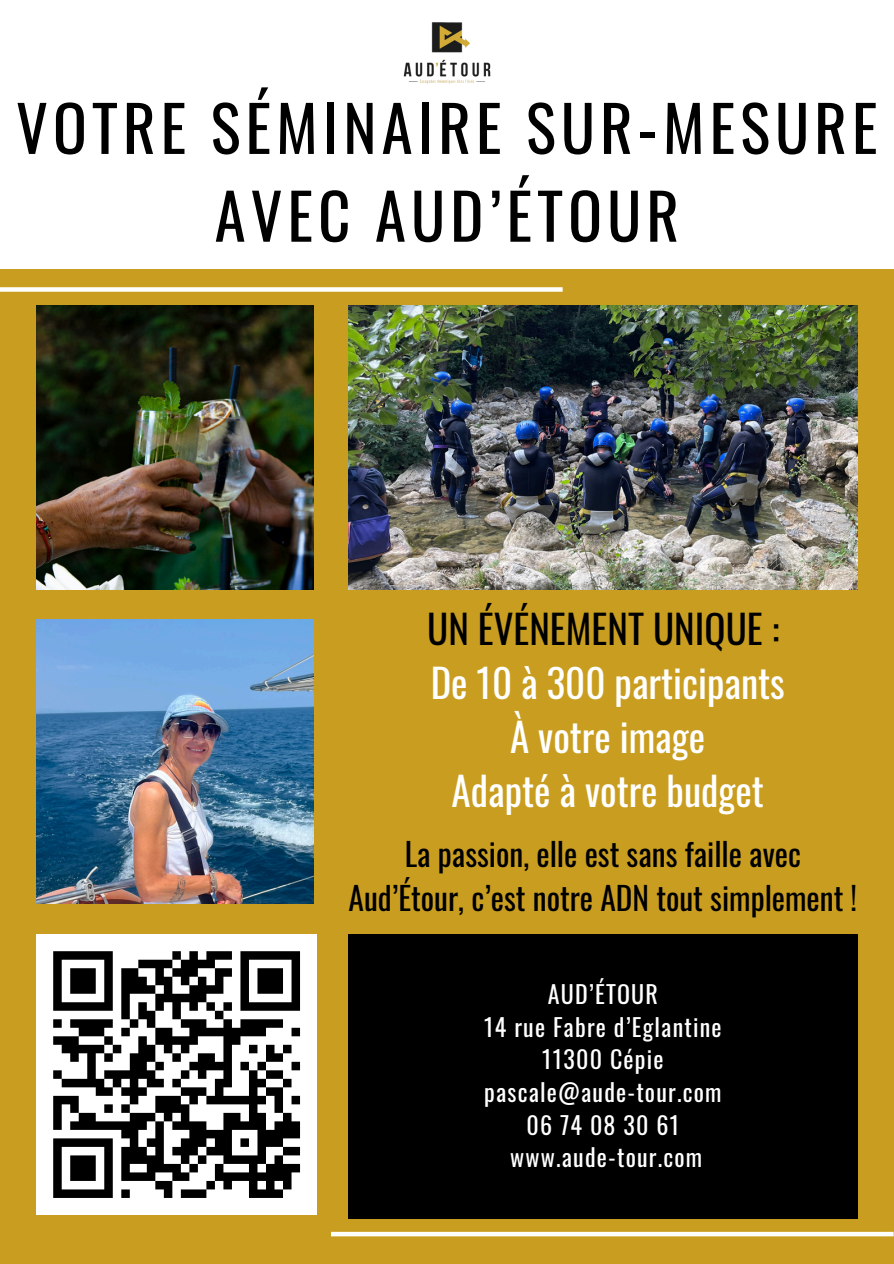
<style>
.page{position:relative;width:894px;height:1264px;background:#fff}
.page>*{position:absolute;margin:0;border:0;box-sizing:border-box;transform-origin:0 0}
.t1{font:63px/87.8px "Oswald";letter-spacing:.08em;color:#000;text-align:center}
.t2{font:39px/54px "Oswald";color:#fff;text-align:center}
.t3{font:39px "Oswald";color:#000}
.t4{font:31.5px/43.8px "Oswald";color:#000;text-align:center}
.t5{font:24px "Oswald";letter-spacing:.05em;color:#fff}
</style>
<div class="page">
<div style="left:0;top:0;width:893px;height:1263px;background:#c99e20"></div>
<div style="left:348px;top:934px;width:509px;height:284px;background:#000"></div>
<div style="left:36px;top:934px;width:281px;height:280px;background:#fff"></div>
<svg style="left:53px;top:951px;width:248px;height:247px"></svg>
<img style="left:348px;top:305px;width:509px;height:284px">
<div style="left:0;top:287px;width:562px;height:5px;background:#fff"></div>
<div style="left:331px;top:1231px;width:562px;height:5px;background:#fff"></div>
<img style="left:36px;top:619px;width:277px;height:284px">
<img style="left:36px;top:305px;width:277px;height:284px">
<div style="left:0;top:0;width:893px;height:268px;background:#fff"></div>
<img style="left:403px;top:22px;width:88px;height:62px">
<p class="t1" style="left:16px;top:82px;width:862px">VOTRE SÉMINAIRE SUR-MESURE<br>AVEC AUD’ÉTOUR</p>
<h2 class="t3" style="left:427px;top:599px;width:353px">UN ÉVÉNEMENT UNIQUE :</h2>
<h2 class="t2" style="left:430px;top:654px;width:355px">De 10 à 300 participants<br>À votre image<br>Adapté à votre budget</h2>
<p class="t4" style="left:348px;top:831px;width:510px">La passion, elle est sans faille avec<br>Aud’Étour, c’est notre ADN tout simplement !</p>
<h1 class="t5" style="left:547px;top:975px;width:112px">AUD’ÉTOUR</h1>
<h3 class="t5" style="left:484px;top:1008px;width:239px">14 rue Fabre d’Eglantine</h3>
<p class="t5" style="left:542px;top:1040px;width:123px">11300 Cépie</p>
<p class="t5" style="left:484px;top:1073px;width:239px">pascale@aude-tour.com</p>
<p class="t5" style="left:526px;top:1106px;width:154px">06 74 08 30 61</p>
<p class="t5" style="left:510px;top:1138px;width:193px">www.aude-tour.com</p>
</div>
